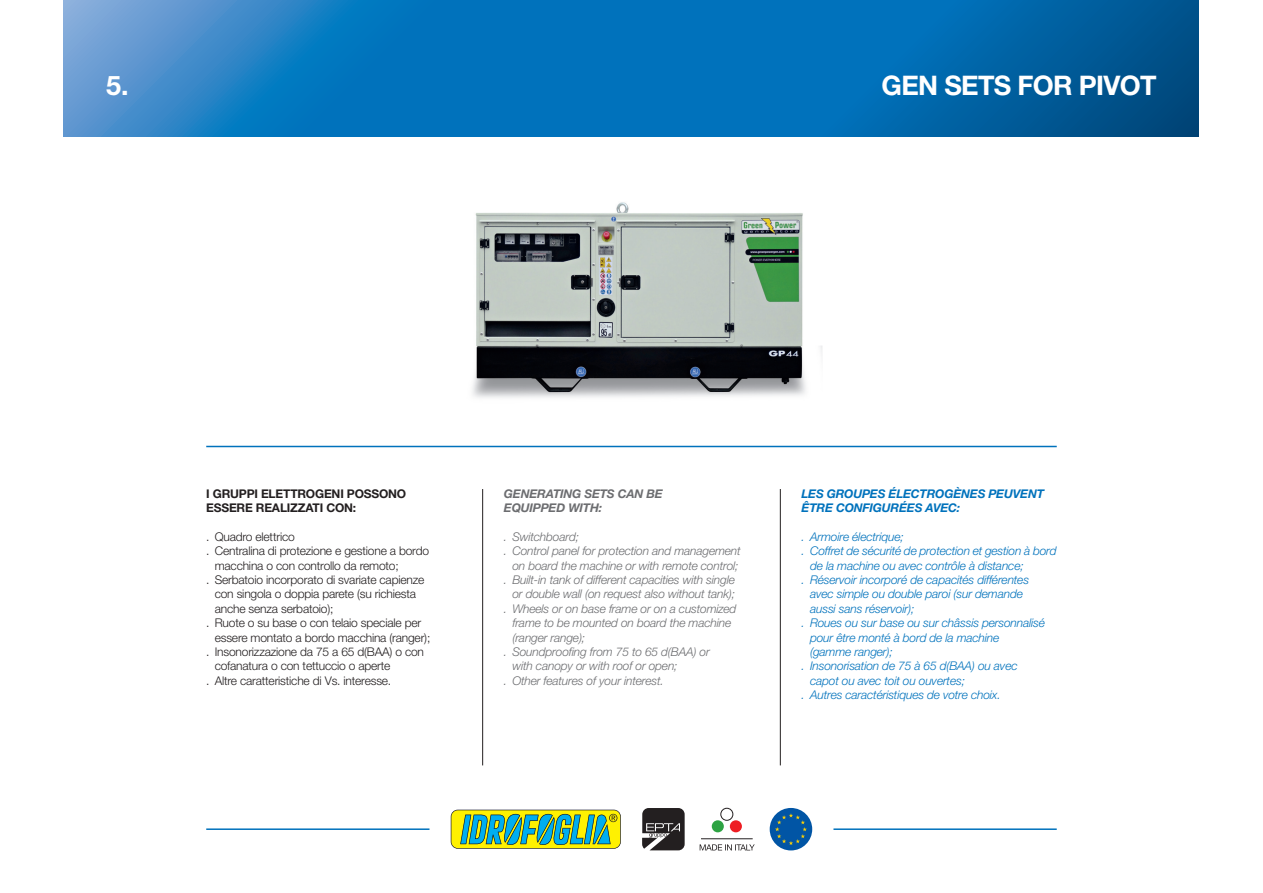
<style>
.page{position:relative;width:1263px;height:893px;background:#fff}
.page>*{position:absolute;margin:0;border:0;box-sizing:border-box;transform-origin:0 0}
.t1{font:700 27px "Helvetica Neue LT Std";letter-spacing:-.025em;color:#fff}
.t2{font:italic 300 12px "Helvetica Neue LT Std";letter-spacing:-.015em;color:#0072bc}
.t3{font:300 12px "Helvetica Neue LT Std";letter-spacing:-.015em;color:#231f20}
.t4{font:italic 300 12px "Helvetica Neue LT Std";letter-spacing:-.015em;color:#6c6d70}
.t5{font:italic 700 12px "Helvetica Neue LT Std";letter-spacing:-.015em;color:#0072bc}
.t6{font:700 12px "Helvetica Neue LT Std";letter-spacing:-.015em;color:#231f20}
.t7{font:italic 700 12px "Helvetica Neue LT Std";letter-spacing:-.015em;color:#6c6d70}
</style>
<div class="page">
<hr style="left:206px;top:446px;width:851px;height:1px;background:#0072bc">
<hr style="left:206px;top:828px;width:223px;height:2px;background:#0072bc">
<hr style="left:833px;top:828px;width:224px;height:2px;background:#0072bc">
<svg style="left:700px;top:844px;width:55px;height:6px"></svg>
<div style="left:712px;top:820px;width:12px;height:12px;background:#2da343;border-radius:50%"></div>
<div style="left:720px;top:808px;width:13px;height:13px;border:1px solid #231f20;border-radius:50%"></div>
<div style="left:730px;top:820px;width:12px;height:12px;background:#ee1d23;border-radius:50%"></div>
<hr style="left:701px;top:838px;width:52px;height:1px;background:#231f20">
<svg style="left:642px;top:808px;width:43px;height:42px;background:#4a4747"></svg>
<div style="left:770px;top:808px;width:42px;height:42px;background:#0155a5;border-radius:50%"></div>
<svg style="left:775px;top:813px;width:32px;height:32px"></svg>
<svg style="left:451px;top:810px;width:170px;height:39px;background:#81b95e"></svg>
<svg style="left:64px;top:0;width:1134px;height:136px;background:#0e72b6"></svg>
<img style="left:472px;top:202px;width:350px;height:196px">
<hr style="left:482px;top:489px;width:1px;height:276px;background:#231f20">
<hr style="left:780px;top:489px;width:1px;height:276px;background:#231f20">
<p class="t1" style="left:106px;top:68px;width:24px">5.</p>
<p class="t1" style="left:881px;top:68px;width:277px">GEN SETS FOR PIVOT</p>
<p class="t6" style="left:206px;top:486px;width:202px">I GRUPPI ELETTROGENI POSSONO</p>
<p class="t6" style="left:206px;top:500px;width:151px">ESSERE REALIZZATI CON:</p>
<p class="t3" style="left:206px;top:529px;width:90px">. Quadro elettrico</p>
<p class="t3" style="left:206px;top:544px;width:224px">. Centralina di protezione e gestione a bordo</p>
<p class="t3" style="left:215px;top:558px;width:185px">macchina o con controllo da remoto;</p>
<p class="t3" style="left:206px;top:572px;width:220px">. Serbatoio incorporato di svariate capienze</p>
<p class="t3" style="left:215px;top:587px;width:203px">con singola o doppia parete (su richiesta</p>
<p class="t3" style="left:215px;top:601px;width:120px">anche senza serbatoio);</p>
<p class="t3" style="left:206px;top:616px;width:216px">. Ruote o su base o con telaio speciale per</p>
<p class="t3" style="left:215px;top:630px;width:217px">essere montato a bordo macchina (ranger);</p>
<p class="t3" style="left:206px;top:644px;width:219px">. Insonorizzazione da 75 a 65 d(BAA) o con</p>
<p class="t3" style="left:215px;top:659px;width:177px">cofanatura o con tettuccio o aperte</p>
<p class="t3" style="left:206px;top:673px;width:187px">. Altre caratteristiche di Vs. interesse.</p>
<p class="t7" style="left:504px;top:486px;width:160px">GENERATING SETS CAN BE</p>
<p class="t7" style="left:504px;top:500px;width:100px">EQUIPPED WITH:</p>
<p class="t4" style="left:504px;top:529px;width:77px">. Switchboard;</p>
<p class="t4" style="left:504px;top:544px;width:238px">. Control panel for protection and management</p>
<p class="t4" style="left:512px;top:558px;width:228px">on board the machine or with remote control;</p>
<p class="t4" style="left:504px;top:573px;width:232px">. Built-in tank of different capacities with single</p>
<p class="t4" style="left:512px;top:587px;width:224px">or double wall (on request also without tank);</p>
<p class="t4" style="left:504px;top:601px;width:234px">. Wheels or on base frame or on a customized</p>
<p class="t4" style="left:512px;top:616px;width:220px">frame to be mounted on board the machine</p>
<p class="t4" style="left:512px;top:630px;width:74px">(ranger range);</p>
<p class="t4" style="left:504px;top:645px;width:207px">. Soundproofing from 75 to 65 d(BAA) or</p>
<p class="t4" style="left:512px;top:659px;width:167px">with canopy or with roof or open;</p>
<p class="t4" style="left:504px;top:673px;width:161px">. Other features of your interest.</p>
<p class="t5" style="left:801px;top:486px;width:244px">LES GROUPES ÉLECTROGÈNES PEUVENT</p>
<p class="t5" style="left:801px;top:500px;width:160px">ÊTRE CONFIGURÉES AVEC:</p>
<p class="t2" style="left:801px;top:529px;width:104px">. Armoire électrique;</p>
<p class="t2" style="left:801px;top:544px;width:257px">. Coffret de sécurité de protection et gestion à bord</p>
<p class="t2" style="left:810px;top:558px;width:215px">de la machine ou avec contrôle à distance;</p>
<p class="t2" style="left:801px;top:573px;width:229px">. Réservoir incorporé de capacités différentes</p>
<p class="t2" style="left:810px;top:587px;width:214px">avec simple ou double paroi (sur demande</p>
<p class="t2" style="left:810px;top:601px;width:106px">aussi sans réservoir);</p>
<p class="t2" style="left:801px;top:616px;width:245px">. Roues ou sur base ou sur châssis personnalisé</p>
<p class="t2" style="left:810px;top:630px;width:191px">pour être monté à bord de la machine</p>
<p class="t2" style="left:810px;top:645px;width:84px">(gamme ranger);</p>
<p class="t2" style="left:801px;top:659px;width:218px">. Insonorisation de 75 à 65 d(BAA) ou avec</p>
<p class="t2" style="left:810px;top:673px;width:156px">capot ou avec toit ou ouvertes;</p>
<p class="t2" style="left:801px;top:688px;width:201px">. Autres caractéristiques de votre choix.</p>
</div>
